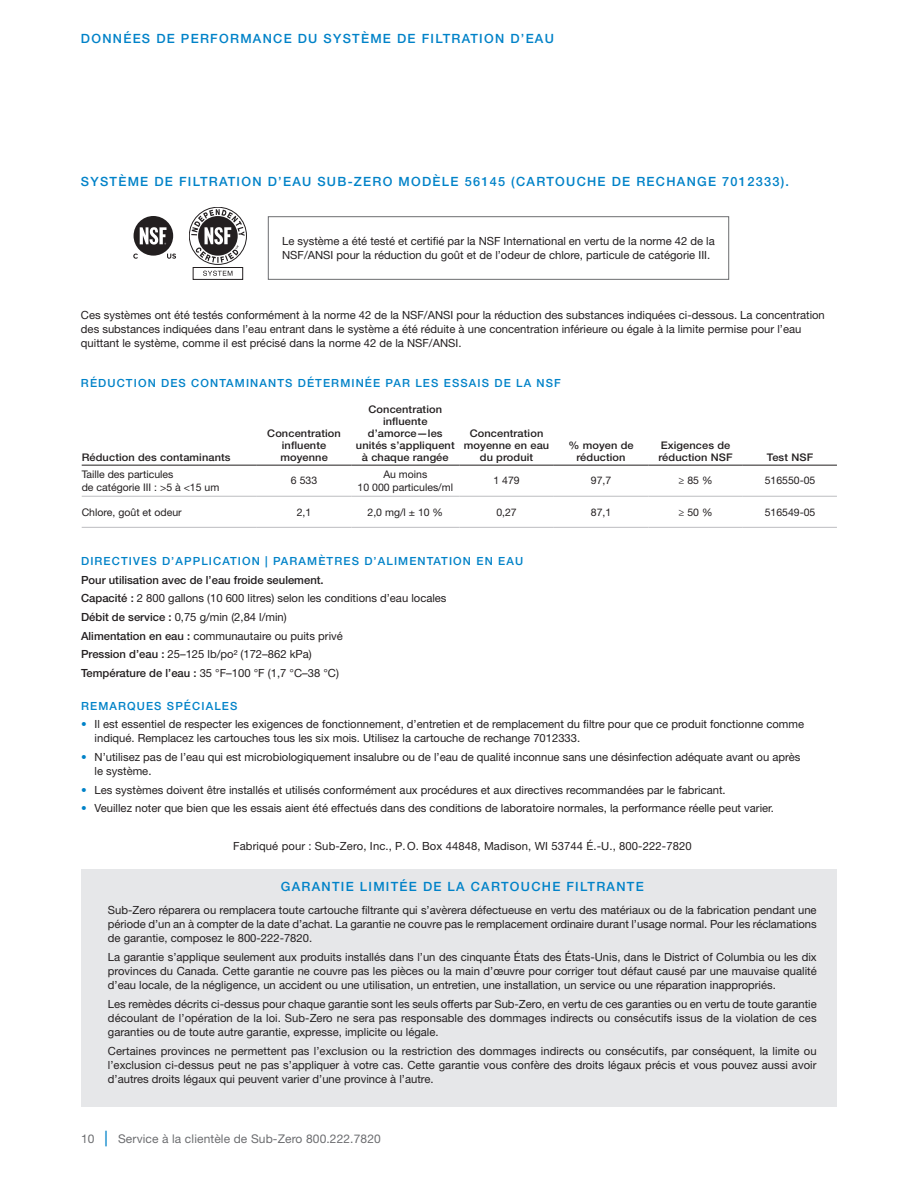
<style>
.page{position:relative;width:918px;height:1188px;background:#fff}
.page>*{position:absolute;margin:0;border:0;box-sizing:border-box;transform-origin:0 0}
.t1{font:500 12.75px "Helvetica Neue LT Std";letter-spacing:.1em;color:#0082c8}
.t2{font:12px "Helvetica Neue LT Std";letter-spacing:.01em;color:#6c6d70}
.t3{font:11.25px/14.2px "Helvetica Neue LT Std";color:#231f20}
.t4{font:500 11.25px "Helvetica Neue LT Std";letter-spacing:.1em;color:#0082c8}
.t5{font:500 10.5px/12px "Helvetica Neue LT Std";letter-spacing:.01em;color:#231f20;text-align:center;scale:1.05 1}
.t6{font:10.5px/12.6px "Helvetica Neue LT Std";color:#231f20}
.s1{font-weight:500}
.s2{color:#0082c8}
.s3{font-weight:500;font-size:15.6px;color:#0082c8}
</style>
<div class="page">
<div style="left:81px;top:869px;width:756px;height:238px;background:#e6e7e9"></div>
<div style="left:268px;top:216px;width:461px;height:64px;border:1px solid #6c6d70"></div>
<div style="left:189px;top:207px;width:58px;height:58px;border:1px solid #231f20;border-radius:50%"></div>
<div style="left:193px;top:267px;width:50px;height:13px;border:1px solid #231f20"></div>
<svg style="left:203px;top:271px;width:29px;height:5px"></svg>
<svg style="left:191px;top:209px;width:54px;height:54px"></svg>
<svg style="left:82px;top:464px;width:755px;height:63px"></svg>
<hr style="left:256px;top:434px;width:1px;height:31px;background:#fff">
<hr style="left:351px;top:434px;width:1px;height:31px;background:#fff">
<hr style="left:459px;top:434px;width:1px;height:31px;background:#fff">
<hr style="left:553px;top:434px;width:1px;height:31px;background:#fff">
<hr style="left:648px;top:434px;width:1px;height:31px;background:#fff">
<hr style="left:742px;top:434px;width:1px;height:31px;background:#fff">
<hr style="left:256px;top:466px;width:1px;height:30px;background:#fff">
<hr style="left:351px;top:466px;width:1px;height:30px;background:#fff">
<hr style="left:459px;top:466px;width:1px;height:30px;background:#fff">
<hr style="left:553px;top:466px;width:1px;height:30px;background:#fff">
<hr style="left:648px;top:466px;width:1px;height:30px;background:#fff">
<hr style="left:742px;top:466px;width:1px;height:30px;background:#fff">
<hr style="left:256px;top:497px;width:1px;height:30px;background:#fff">
<hr style="left:351px;top:497px;width:1px;height:30px;background:#fff">
<hr style="left:459px;top:497px;width:1px;height:30px;background:#fff">
<hr style="left:553px;top:497px;width:1px;height:30px;background:#fff">
<hr style="left:648px;top:497px;width:1px;height:30px;background:#fff">
<hr style="left:742px;top:497px;width:1px;height:30px;background:#fff">
<hr style="left:82px;top:465px;width:175px;height:1px;background:#231f20">
<hr style="left:257px;top:465px;width:94px;height:1px;background:#231f20">
<hr style="left:351px;top:465px;width:108px;height:1px;background:#231f20">
<hr style="left:459px;top:465px;width:95px;height:1px;background:#231f20">
<hr style="left:554px;top:465px;width:94px;height:1px;background:#231f20">
<hr style="left:648px;top:465px;width:95px;height:1px;background:#231f20">
<hr style="left:743px;top:465px;width:94px;height:1px;background:#231f20">
<hr style="left:82px;top:496px;width:175px;height:1px;background:#bcbdc0">
<hr style="left:257px;top:496px;width:94px;height:1px;background:#bcbdc0">
<hr style="left:351px;top:496px;width:108px;height:1px;background:#bcbdc0">
<hr style="left:459px;top:496px;width:95px;height:1px;background:#bcbdc0">
<hr style="left:554px;top:496px;width:94px;height:1px;background:#bcbdc0">
<hr style="left:648px;top:496px;width:95px;height:1px;background:#bcbdc0">
<hr style="left:743px;top:496px;width:94px;height:1px;background:#bcbdc0">
<hr style="left:82px;top:527px;width:175px;height:1px;background:#bcbdc0">
<hr style="left:257px;top:527px;width:94px;height:1px;background:#bcbdc0">
<hr style="left:351px;top:527px;width:108px;height:1px;background:#bcbdc0">
<hr style="left:459px;top:527px;width:95px;height:1px;background:#bcbdc0">
<hr style="left:554px;top:527px;width:94px;height:1px;background:#bcbdc0">
<hr style="left:648px;top:527px;width:95px;height:1px;background:#bcbdc0">
<hr style="left:743px;top:527px;width:94px;height:1px;background:#bcbdc0">
<svg style="left:133px;top:254px;width:5px;height:5px"></svg>
<svg style="left:167px;top:254px;width:9px;height:5px"></svg>
<div style="left:134px;top:216px;width:39px;height:40px;background:#231f20;border-radius:50%"></div>
<svg style="left:140px;top:227px;width:27px;height:18px"></svg>
<p class="t1" style="left:81px;top:31px;width:475px">DONNÉES DE PERFORMANCE DU SYSTÈME DE FILTRATION D’EAU</p>
<p class="t1" style="left:81px;top:174px;width:710px">SYSTÈME DE FILTRATION D’EAU SUB-ZERO MODÈLE 56145 (CARTOUCHE DE RECHANGE 7012333).</p>
<p class="t3" style="left:282px;top:234px;width:434px">Le système a été testé et certifié par la NSF International en vertu de la norme 42 de la<br>NSF/ANSI pour la réduction du goût et de l’odeur de chlore, particule de catégorie III.</p>
<p class="t3" style="left:81px;top:307px;width:745px">Ces systèmes ont été testés conformément à la norme 42 de la NSF/ANSI pour la réduction des substances indiquées ci-dessous. La concentration des substances indiquées dans l’eau entrant dans le système a été réduite à une concentration inférieure ou égale à la limite permise pour l’eau quittant le système, comme il est précisé dans la norme 42 de la NSF/ANSI.</p>
<p class="t4" style="left:81px;top:377px;width:481px">RÉDUCTION DES CONTAMINANTS DÉTERMINÉE PAR LES ESSAIS DE LA NSF</p>
<p class="t5" style="left:356px;top:403px;width:96px">Concentration influente d’amorce—les unités s’appliquent à chaque rangée</p>
<p class="t5" style="left:267px;top:427px;width:72px">Concentration influente moyenne</p>
<p class="t5" style="left:464px;top:427px;width:83px">Concentration moyenne en eau du produit</p>
<p class="t5" style="left:568px;top:439px;width:64px">% moyen de réduction</p>
<p class="t5" style="left:661px;top:439px;width:68px">Exigences de</p>
<p class="t5" style="left:82px;top:451px;width:143px">Réduction des contaminants</p>
<p class="t5" style="left:658px;top:451px;width:72px">réduction NSF</p>
<p class="t5" style="left:767px;top:451px;width:46px">Test NSF</p>
<p class="t6" style="left:82px;top:468px;width:139px">Taille des particules<br>de catégorie III : &gt;5 à &lt;15 um</p>
<p class="t6" style="left:291px;top:474px;width:28px">6 533</p>
<p class="t6" style="left:358px;top:468px;width:97px;text-align:center">Au moins<br>10 000 particules/ml</p>
<p class="t6" style="left:493px;top:474px;width:28px">1 479</p>
<p class="t6" style="left:591px;top:474px;width:22px">97,7</p>
<p class="t6" style="left:679px;top:474px;width:35px">≥ 85 %</p>
<p class="t6" style="left:765px;top:474px;width:52px">516550-05</p>
<p class="t6" style="left:82px;top:505px;width:101px">Chlore, goût et odeur</p>
<p class="t6" style="left:297px;top:505px;width:16px">2,1</p>
<p class="t6" style="left:368px;top:505px;width:77px">2,0 mg/l ± 10 %</p>
<p class="t6" style="left:496px;top:505px;width:22px">0,27</p>
<p class="t6" style="left:591px;top:505px;width:22px">87,1</p>
<p class="t6" style="left:679px;top:505px;width:35px">≥ 50 %</p>
<p class="t6" style="left:765px;top:505px;width:52px">516549-05</p>
<p class="t4" style="left:81px;top:555px;width:444px">DIRECTIVES D’APPLICATION | PARAMÈTRES D’ALIMENTATION EN EAU</p>
<p class="t3" style="left:81px;top:570px;width:367px;line-height:18.6px"><span class="s1">Pour utilisation avec de l’eau froide seulement.<br>Capacité :</span> 2 800 gallons (10 600 litres) selon les conditions d’eau locales <span class="s1">Débit de service :</span> 0,75 g/min (2,84 l/min)<br><span class="s1">Alimentation en eau :</span> communautaire ou puits privé<br><span class="s1">Pression d’eau :</span> 25–125 lb/po² (172–862 kPa)<br><span class="s1">Température de l’eau :</span> 35 °F–100 °F (1,7 °C–38 °C)</p>
<p class="t4" style="left:81px;top:699px;width:158px">REMARQUES SPÉCIALES</p>
<p class="t3" style="left:95px;top:717px;width:711px;text-indent:-14px"><span class="s2">•</span> Il est essentiel de respecter les exigences de fonctionnement, d’entretien et de remplacement du filtre pour que ce produit fonctionne comme indiqué. Remplacez les cartouches tous les six mois. Utilisez la cartouche de rechange 7012333.</p>
<p class="t3" style="left:95px;top:750px;width:707px;text-indent:-14px"><span class="s2">•</span> N’utilisez pas de l’eau qui est microbiologiquement insalubre ou de l’eau de qualité inconnue sans une désinfection adéquate avant ou après le système.</p>
<p class="t3" style="left:81px;top:783px;width:646px"><span class="s2">•</span> Les systèmes doivent être installés et utilisés conformément aux procédures et aux directives recommandées par le fabricant.</p>
<p class="t3" style="left:81px;top:801px;width:694px"><span class="s2">•</span> Veuillez noter que bien que les essais aient été effectués dans des conditions de laboratoire normales, la performance réelle peut varier.</p>
<p class="t3" style="left:233px;top:838px;width:460px">Fabriqué pour : Sub-Zero, Inc., P.O. Box 44848, Madison, WI 53744 É.-U., 800-222-7820</p>
<p class="t1" style="left:281px;top:879px;width:364px">GARANTIE LIMITÉE DE LA CARTOUCHE FILTRANTE</p>
<p class="t3" style="left:108px;top:902px;width:710px;text-align:justify">Sub-Zero réparera ou remplacera toute cartouche filtrante qui s’avèrera défectueuse en vertu des matériaux ou de la fabrication pendant une période d’un an à compter de la date d’achat. La garantie ne couvre pas le remplacement ordinaire durant l’usage normal. Pour les réclamations de garantie, composez le 800-222-7820.</p>
<p class="t3" style="left:108px;top:949px;width:710px;text-align:justify">La garantie s’applique seulement aux produits installés dans l’un des cinquante États des États-Unis, dans le District of Columbia ou les dix provinces du Canada. Cette garantie ne couvre pas les pièces ou la main d’œuvre pour corriger tout défaut causé par une mauvaise qualité d’eau locale, de la négligence, un accident ou une utilisation, un entretien, une installation, un service ou une réparation inappropriés.</p>
<p class="t3" style="left:108px;top:996px;width:710px;text-align:justify">Les remèdes décrits ci-dessus pour chaque garantie sont les seuls offerts par Sub-Zero, en vertu de ces garanties ou en vertu de toute garantie découlant de l’opération de la loi. Sub-Zero ne sera pas responsable des dommages indirects ou consécutifs issus de la violation de ces garanties ou de toute autre garantie, expresse, implicite ou légale.</p>
<p class="t3" style="left:108px;top:1044px;width:710px;text-align:justify">Certaines provinces ne permettent pas l’exclusion ou la restriction des dommages indirects ou consécutifs, par conséquent, la limite ou l’exclusion ci-dessus peut ne pas s’appliquer à votre cas. Cette garantie vous confère des droits légaux précis et vous pouvez aussi avoir d’autres droits légaux qui peuvent varier d’une province à l’autre.</p>
<p class="t2" style="left:81px;top:1131px;width:301px">10 <span class="s3">|</span> Service à la clientèle de Sub-Zero 800.222.7820</p>
</div>
